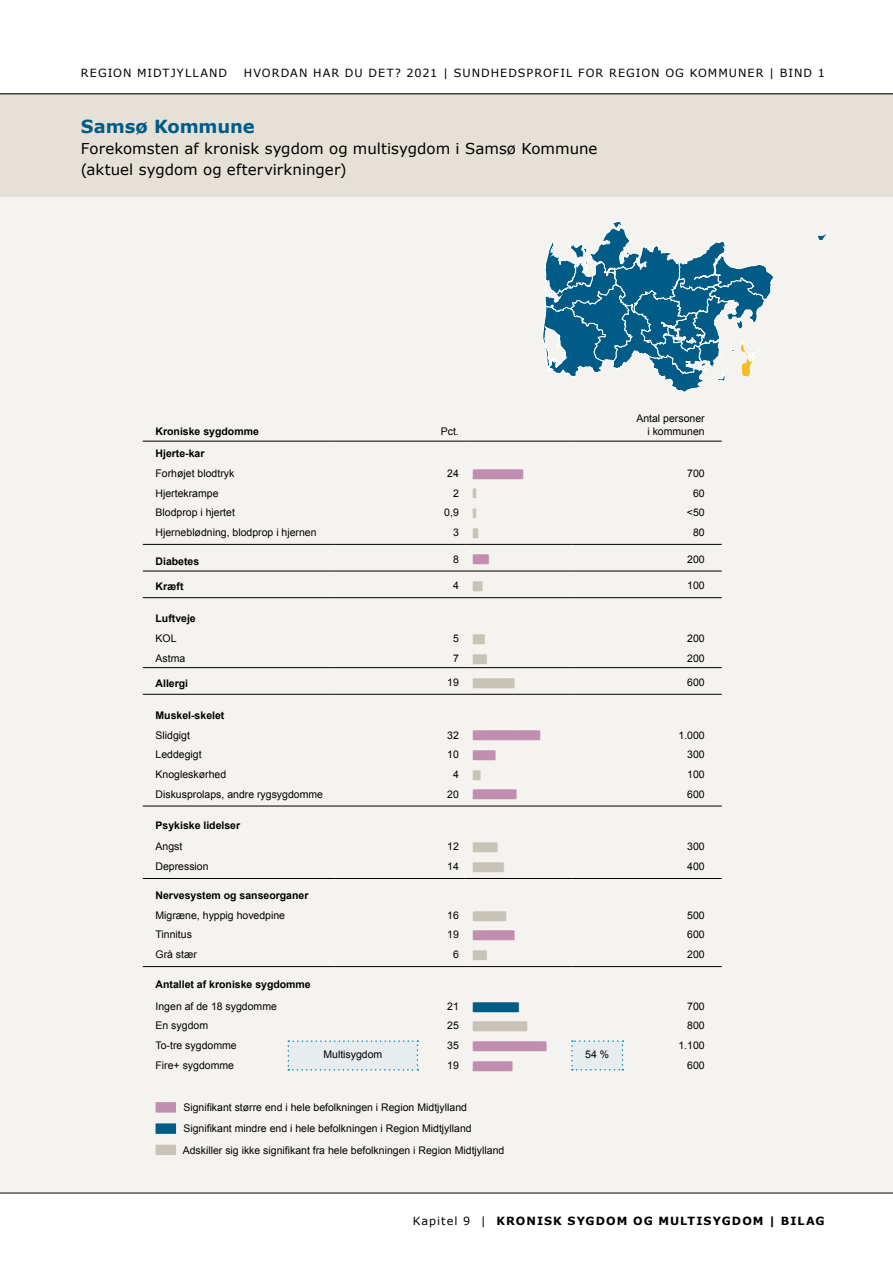
<style>
.page{position:relative;width:893px;height:1263px;background:#fff}
.page>*{position:absolute;margin:0;border:0;box-sizing:border-box;transform-origin:0 0}
.t1{font:700 18px "Verdana";letter-spacing:-.005em;color:#005b86}
.t2{font:15px/21px "Verdana";letter-spacing:.005em;color:#000}
.t3{font:11.25px "Verdana";letter-spacing:.09em;color:#000}
.t4{font:700 11.25px "Verdana";letter-spacing:.095em;color:#000}
.t5{font:10.5px/21.3px "Arial";color:#000;text-align:right}
.t6{font:900 10.5px "Arial";color:#c28eb0;scale:2.6 1}
.t7{font:700 10.5px "Arial";color:#000}
.t8{font:900 10.5px "Arial";color:#c8c3b7;scale:2.6 1}
.t9{font:900 10.5px "Arial";color:#005b86;scale:2.6 1}
.s1{font-weight:400;color:#000}
.s2{font-weight:900;color:#c8c3b7}
.s3{font-weight:400}
</style>
<div class="page">
<div style="left:0;top:175px;width:893px;height:1016px;background:#f5f3ef"></div>
<hr style="left:0;top:1192px;width:893px;height:1px;background:#000">
<hr style="left:143px;top:597px;width:192px;height:1px;background:#000">
<hr style="left:143px;top:694px;width:192px;height:1px;background:#000">
<hr style="left:143px;top:966px;width:192px;height:1px;background:#000">
<hr style="left:143px;top:667px;width:192px;height:1px;background:#000">
<hr style="left:335px;top:667px;width:130px;height:1px;background:#000">
<hr style="left:465px;top:667px;width:106px;height:1px;background:#000">
<hr style="left:571px;top:667px;width:151px;height:1px;background:#000">
<hr style="left:143px;top:806px;width:192px;height:1px;background:#000">
<hr style="left:335px;top:806px;width:130px;height:1px;background:#000">
<hr style="left:465px;top:806px;width:106px;height:1px;background:#000">
<hr style="left:571px;top:806px;width:151px;height:1px;background:#000">
<hr style="left:143px;top:878px;width:192px;height:1px;background:#000">
<hr style="left:335px;top:878px;width:130px;height:1px;background:#000">
<hr style="left:465px;top:878px;width:106px;height:1px;background:#000">
<hr style="left:571px;top:878px;width:151px;height:1px;background:#000">
<hr style="left:335px;top:597px;width:130px;height:1px;background:#000">
<hr style="left:465px;top:597px;width:106px;height:1px;background:#000">
<hr style="left:571px;top:597px;width:151px;height:1px;background:#000">
<hr style="left:335px;top:694px;width:130px;height:1px;background:#000">
<hr style="left:465px;top:694px;width:106px;height:1px;background:#000">
<hr style="left:571px;top:694px;width:151px;height:1px;background:#000">
<hr style="left:335px;top:966px;width:130px;height:1px;background:#000">
<hr style="left:465px;top:966px;width:106px;height:1px;background:#000">
<hr style="left:571px;top:966px;width:151px;height:1px;background:#000">
<hr style="left:143px;top:544px;width:192px;height:1px;background:#000">
<hr style="left:335px;top:544px;width:130px;height:1px;background:#000">
<hr style="left:465px;top:544px;width:106px;height:1px;background:#000">
<hr style="left:571px;top:544px;width:151px;height:1px;background:#000">
<hr style="left:143px;top:571px;width:192px;height:1px;background:#000">
<hr style="left:335px;top:571px;width:130px;height:1px;background:#000">
<hr style="left:465px;top:571px;width:106px;height:1px;background:#000">
<hr style="left:571px;top:571px;width:151px;height:1px;background:#000">
<hr style="left:143px;top:441px;width:192px;height:1px;background:#000">
<hr style="left:335px;top:441px;width:130px;height:1px;background:#000">
<hr style="left:465px;top:441px;width:106px;height:1px;background:#000">
<hr style="left:571px;top:441px;width:151px;height:1px;background:#000">
<svg style="left:156px;top:1102px;width:20px;height:10px"></svg>
<svg style="left:156px;top:1123px;width:20px;height:11px"></svg>
<svg style="left:156px;top:1145px;width:20px;height:10px"></svg>
<svg style="left:288px;top:1040px;width:130px;height:30px"></svg>
<svg style="left:571px;top:1040px;width:52px;height:30px"></svg>
<div style="left:0;top:94px;width:893px;height:102px;background:#e6e1d6"></div>
<hr style="left:0;top:93px;width:893px;height:1px;background:#000">
<svg style="left:817px;top:233px;width:12px;height:8px"></svg>
<svg style="left:543px;top:221px;width:231px;height:171px"></svg>
<p class="t3" style="left:81px;top:66px;width:148px">REGION MIDTJYLLAND</p>
<p class="t3" style="left:244px;top:66px;width:583px">HVORDAN HAR DU DET? 2021 | SUNDHEDSPROFIL FOR REGION OG KOMMUNER | BIND 1</p>
<h1 class="t1" style="left:81px;top:115px;width:175px">Samsø Kommune</h1>
<h2 class="t2" style="left:81px;top:138px;width:518px">Forekomsten af kronisk sygdom og multisygdom i Samsø Kommune (aktuel sygdom og eftervirkninger)</h2>
<p class="t7" style="left:156px;top:424px;width:105px">Kroniske sygdomme</p>
<p class="t5" style="left:441px;top:421px;width:20px">Pct.</p>
<p class="t5" style="left:636px;top:411px;width:70px;line-height:13.5px">Antal personer i kommunen</p>
<p class="t7" style="left:156px;top:447px;width:51px">Hjerte-kar</p>
<p class="t5" style="left:156px;top:463px;width:80px">Forhøjet blodtryk</p>
<p class="t6" style="left:447px;top:465px;width:32px"><span class="s1">2 4</span> |||||||||||||||||||||||</p>
<p class="t5" style="left:687px;top:463px;width:19px">700</p>
<p class="t5" style="left:156px;top:482px;width:65px">Hjertekrampe</p>
<p class="t5" style="left:453px;top:482px;width:27px">2 <span class="s2">|</span></p>
<p class="t5" style="left:693px;top:482px;width:13px">60</p>
<p class="t5" style="left:156px;top:502px;width:81px">Blodprop i hjertet</p>
<p class="t5" style="left:444px;top:502px;width:36px">0,9 <span class="s2">|</span></p>
<p class="t5" style="left:687px;top:502px;width:19px">&lt;50</p>
<p class="t5" style="left:156px;top:522px;width:163px">Hjerneblødning, blodprop i hjernen</p>
<p class="t8" style="left:453px;top:524px;width:12px"><span class="s1">3</span> ||</p>
<p class="t5" style="left:693px;top:522px;width:13px">80</p>
<p class="t7" style="left:156px;top:554px;width:45px">Diabetes</p>
<p class="t6" style="left:453px;top:551px;width:16px"><span class="s1">8</span> |||||||</p>
<p class="t5" style="left:687px;top:548px;width:19px">200</p>
<p class="t7" style="left:156px;top:580px;width:29px">Kræft</p>
<p class="t8" style="left:453px;top:578px;width:14px"><span class="s1">4</span> ||||</p>
<p class="t5" style="left:687px;top:575px;width:19px">100</p>
<p class="t7" style="left:156px;top:612px;width:42px">Luftveje</p>
<p class="t5" style="left:156px;top:628px;width:23px">KOL</p>
<p class="t8" style="left:453px;top:630px;width:15px"><span class="s1">5</span> |||||</p>
<p class="t5" style="left:687px;top:628px;width:19px">200</p>
<p class="t5" style="left:156px;top:647px;width:31px">Astma</p>
<p class="t8" style="left:453px;top:650px;width:15px"><span class="s1">7</span> ||||||</p>
<p class="t5" style="left:687px;top:647px;width:19px">200</p>
<p class="t7" style="left:156px;top:676px;width:34px">Allergi</p>
<p class="t8" style="left:447px;top:674px;width:28px"><span class="s1">1 9</span> |||||||||||||||||||</p>
<p class="t5" style="left:687px;top:671px;width:19px">600</p>
<p class="t7" style="left:156px;top:708px;width:70px">Muskel-skelet</p>
<p class="t5" style="left:156px;top:724px;width:36px">Slidgigt</p>
<p class="t6" style="left:447px;top:727px;width:38px"><span class="s1">3 2</span> |||||||||||||||||||||||||||||||</p>
<p class="t5" style="left:678px;top:724px;width:28px">1.000</p>
<p class="t5" style="left:156px;top:744px;width:48px">Leddegigt</p>
<p class="t6" style="left:447px;top:747px;width:21px"><span class="s1">1 0</span> ||||||||||</p>
<p class="t5" style="left:687px;top:744px;width:19px">300</p>
<p class="t5" style="left:156px;top:764px;width:72px">Knogleskørhed</p>
<p class="t8" style="left:453px;top:766px;width:13px"><span class="s1">4</span> |||</p>
<p class="t5" style="left:687px;top:764px;width:19px">100</p>
<p class="t5" style="left:156px;top:783px;width:169px">Diskusprolaps, andre rygsygdomme</p>
<p class="t6" style="left:447px;top:786px;width:29px"><span class="s1">2 0</span> ||||||||||||||||||||</p>
<p class="t5" style="left:687px;top:783px;width:19px">600</p>
<p class="t7" style="left:156px;top:818px;width:86px">Psykiske lidelser</p>
<p class="t5" style="left:156px;top:836px;width:28px">Angst</p>
<p class="t8" style="left:447px;top:839px;width:22px"><span class="s1">1 2</span> |||||||||||</p>
<p class="t5" style="left:687px;top:836px;width:19px">300</p>
<p class="t5" style="left:156px;top:856px;width:55px">Depression</p>
<p class="t8" style="left:447px;top:858px;width:24px"><span class="s1">1 4</span> ||||||||||||||</p>
<p class="t5" style="left:687px;top:856px;width:19px">400</p>
<p class="t7" style="left:156px;top:888px;width:154px">Nervesystem og sanseorganer</p>
<p class="t5" style="left:156px;top:904px;width:131px">Migræne, hyppig hovedpine</p>
<p class="t8" style="left:447px;top:907px;width:25px"><span class="s1">1 6</span> |||||||||||||||</p>
<p class="t5" style="left:687px;top:904px;width:19px">500</p>
<p class="t5" style="left:156px;top:924px;width:38px">Tinnitus</p>
<p class="t6" style="left:447px;top:927px;width:28px"><span class="s1">1 9</span> |||||||||||||||||||</p>
<p class="t5" style="left:687px;top:924px;width:19px">600</p>
<p class="t5" style="left:156px;top:944px;width:43px">Grå stær</p>
<p class="t8" style="left:453px;top:946px;width:15px"><span class="s1">6</span> ||||||</p>
<p class="t5" style="left:687px;top:944px;width:19px">200</p>
<p class="t7" style="left:156px;top:977px;width:157px">Antallet af kroniske sygdomme</p>
<p class="t5" style="left:156px;top:995px;width:123px">Ingen af de 18 sygdomme</p>
<p class="t9" style="left:447px;top:998px;width:30px"><span class="s1">2 1</span> |||||||||||||||||||||</p>
<p class="t5" style="left:687px;top:995px;width:19px">700</p>
<p class="t5" style="left:156px;top:1015px;width:54px">En sygdom</p>
<p class="t8" style="left:447px;top:1018px;width:33px"><span class="s1">2 5</span> |||||||||||||||||||||||||</p>
<p class="t5" style="left:687px;top:1015px;width:19px">800</p>
<p class="t5" style="left:156px;top:1035px;width:83px">To-tre sygdomme</p>
<p class="t6" style="left:447px;top:1037px;width:41px"><span class="s1">3 5</span> ||||||||||||||||||||||||||||||||||</p>
<p class="t5" style="left:678px;top:1035px;width:28px">1.100</p>
<p class="t5" style="left:156px;top:1055px;width:80px">Fire+ sygdomme</p>
<p class="t6" style="left:447px;top:1057px;width:27px"><span class="s1">1 9</span> ||||||||||||||||||</p>
<p class="t5" style="left:687px;top:1055px;width:19px">600</p>
<p class="t5" style="left:183px;top:1097px;width:323px;text-align:left">Signifikant større end i hele befolkningen i Region Midtjylland<br>Signifikant mindre end i hele befolkningen i Region Midtjylland<br>Adskiller sig ikke signifikant fra hele befolkningen i Region Midtjylland</p>
<p class="t5" style="left:323px;top:1043px;width:60px">Multisygdom</p>
<p class="t5" style="left:585px;top:1043px;width:25px">54 %</p>
<p class="t4" style="left:413px;top:1213px;width:413px"><span class="s3">Kapitel 9 |</span> KRONISK SYGDOM OG MULTISYGDOM | BILAG</p>
</div>
